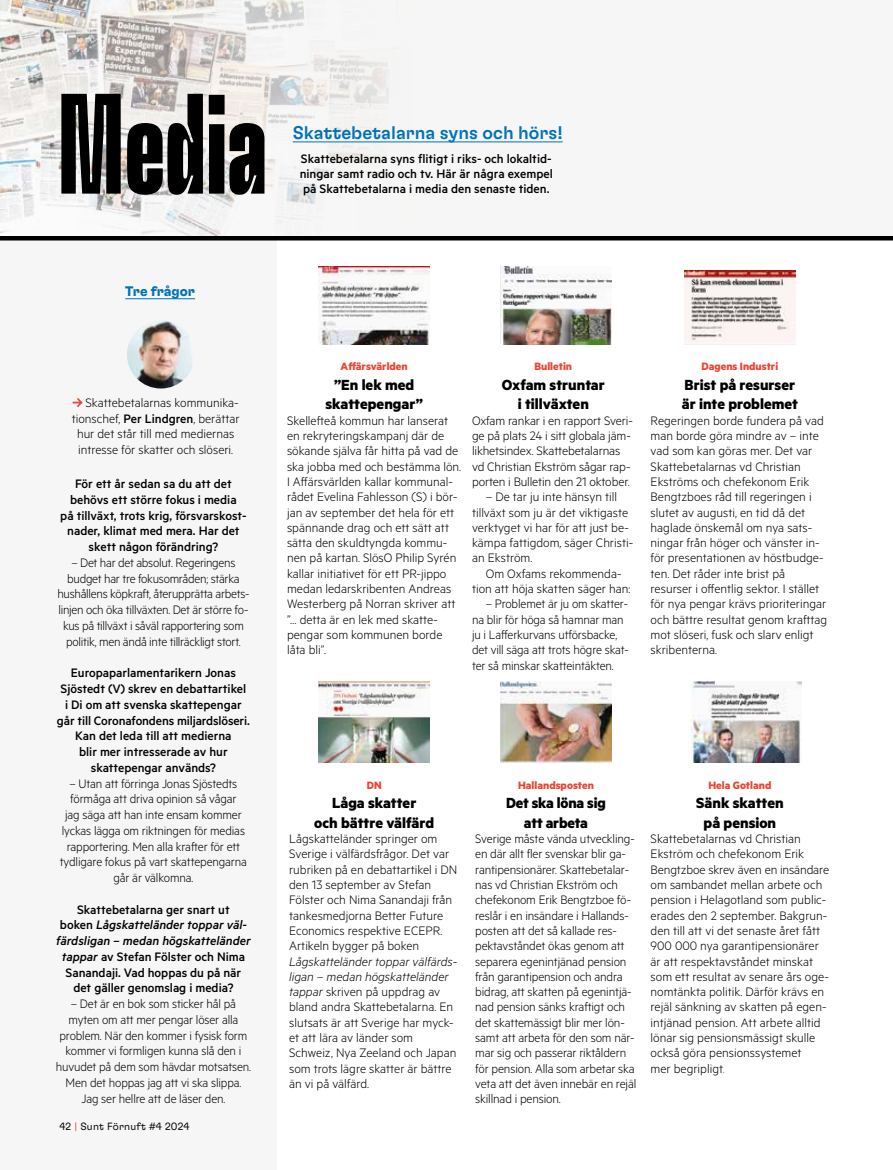
<style>
.page{position:relative;width:893px;height:1170px;background:#fff}
.page>*{position:absolute;margin:0;border:0;box-sizing:border-box;transform-origin:0 0}
.t1{font:700 142.5px "GT Flexa X Compressed";color:#000}
.t2{font:500 18.3px "GT Flexa";color:#0071b9}
.t3{font:700 16.5px/19.5px "Metric";color:#000;text-align:center}
.t4{font:300 13.8px/15.3px "Metric";letter-spacing:-.005em;color:#000}
.t5{font:500 13.8px/15.8px "Metric";color:#000;text-align:center}
.t6{font:700 13.8px "GT Flexa";color:#0071b9}
.t7{font:700 12px "Metric";color:#e94734}
.t8{font:300 10.5px "GT Flexa";letter-spacing:.025em;color:#000}
.s1{font-weight:500}
.s2{font-style:italic}
.s3{color:#e94734}
</style>
<div class="page">
<div style="left:0;top:0;width:276px;height:1169px;background:#f6f6f6"></div>
<div style="left:0;top:0;width:893px;height:237px;background:#f6f6f6"></div>
<img style="left:0;top:0;width:410px;height:235px">
<hr style="left:0;top:236px;width:893px;height:4px;background:#000">
<hr style="left:293px;top:142px;width:270px;height:1px;background:#0071b9">
<hr style="left:125px;top:298px;width:70px;height:1px;background:#0071b9">
<svg style="left:73px;top:398px;width:9px;height:9px"></svg>
<img style="left:127px;top:320px;width:68px;height:68px;border-radius:34px">
<img style="left:319px;top:266px;width:111px;height:78px">
<img style="left:319px;top:681px;width:111px;height:81px">
<img style="left:502px;top:266px;width:109px;height:78px">
<img style="left:501px;top:681px;width:110px;height:81px">
<img style="left:684px;top:270px;width:111px;height:74px">
<img style="left:692px;top:681px;width:110px;height:81px">
<h1 class="t1" style="left:57px;top:62px;width:211px">Media</h1>
<h2 class="t2" style="left:293px;top:121px;width:271px">Skattebetalarna syns och hörs!</h2>
<p class="t5" style="left:300px;top:150px;width:255px;line-height:15.3px;text-align:justify">Skattebetalarna syns flitigt i riks- och lokaltid&shy;ningar samt radio och tv. Här är några exempel på Skattebetalarna i media den senaste tiden.</p>
<p class="t6" style="left:125px;top:282px;width:71px">Tre frågor</p>
<p class="t4" style="left:85px;top:394px;width:155px">Skattebetalarnas kommunika-</p>
<p class="t4" style="left:72px;top:410px;width:169px">tionschef, <span class="s1">Per Lindgren</span>, berättar</p>
<p class="t4" style="left:77px;top:426px;width:159px">hur det står till med mediernas</p>
<p class="t4" style="left:78px;top:441px;width:157px">intresse för skatter och slöseri.</p>
<p class="t5" style="left:60px;top:475px;width:188px">För ett år sedan sa du att det behövs ett större fokus i media<br>på tillväxt, trots krig, försvarskost&shy;nader, klimat med mera. Har det skett någon förändring?</p>
<p class="t4" style="left:57px;top:554px;width:194px;line-height:15.8px;text-align:center">– Det har det absolut. Regeringens budget har tre fokusområden; stärka hushållens köpkraft, återupprätta arbets&shy;linjen och öka tillväxten. Det är större fo&shy;kus på tillväxt i såväl rapportering som politik, men ändå inte tillräckligt stort.</p>
<p class="t5" style="left:57px;top:664px;width:194px">Europaparlamentarikern Jonas<br>Sjöstedt (V) skrev en debattartikel<br>i Di om att svenska skattepengar går till Coronafondens miljardslöseri.<br>Kan det leda till att medierna<br>blir mer intresserade av hur skattepengar används?</p>
<p class="t4" style="left:60px;top:774px;width:189px;line-height:15.8px;text-align:center">– Utan att förringa Jonas Sjöstedts förmåga att driva opinion så vågar<br>jag säga att han inte ensam kommer lyckas lägga om riktningen för medias rapportering. Men alla krafter för ett tydligare fokus på vart skattepengarna går är välkomna.</p>
<p class="t5" style="left:56px;top:901px;width:196px">Skattebetalarna ger snart ut<br>boken <span class="s2">Lågskatteländer toppar väl&shy;färdsligan – medan högskatteländer tappar</span> av Stefan Fölster och Nima<br>Sanandaji. Vad hoppas du på när det gäller genomslag i media?</p>
<p class="t4" style="left:56px;top:995px;width:197px;line-height:15.8px;text-align:center">– Det är en bok som sticker hål på myten om att mer pengar löser alla problem. När den kommer i fysisk form kommer vi formligen kunna slå den i huvudet på dem som hävdar motsatsen.<br>Men det hoppas jag att vi ska slippa.<br>Jag ser hellre att de läser den.</p>
<p class="t8" style="left:60px;top:1119px;width:131px">42 <span class="s3">|</span> Sunt Förnuft #4 2024</p>
<p class="t7" style="left:341px;top:359px;width:69px">Affärsvärlden</p>
<p class="t3" style="left:326px;top:374px;width:99px">”En lek med skattepengar”</p>
<p class="t4" style="left:287px;top:412px;width:176px">Skellefteå kommun har lanserat en rekryteringskampanj där de sökande själva får hitta på vad de ska jobba med och bestämma lön.<br>I Affärsvärlden kallar kommunal&shy;rådet Evelina Fahlesson (S) i bör&shy;jan av september det hela för ett spännande drag och ett sätt att sätta den skuldtyngda kommu&shy;nen på kartan. SlösO Philip Syrén kallar initiativet för ett PR-jippo medan ledarskribenten Andreas<br>Westerberg på Norran skriver att ”… detta är en lek med skatte&shy;pengar som kommunen borde låta bli”.</p>
<p class="t7" style="left:534px;top:359px;width:39px">Bulletin</p>
<p class="t3" style="left:502px;top:374px;width:105px">Oxfam struntar i tillväxten</p>
<p class="t4" style="left:472px;top:412px;width:162px">Oxfam rankar i en rapport Sveri&shy;ge på plats 24 i sitt globala jäm&shy;likhetsindex. Skattebetalarnas vd Christian Ekström sågar rap&shy;porten i Bulletin den 21 oktober.</p>
<p class="t4" style="left:472px;top:488px;width:163px;text-indent:14px">– De tar ju inte hänsyn till tillväxt som ju är det viktigaste verktyget vi har för att just be&shy;kämpa fattigdom, säger Christi&shy;an Ekström.</p>
<p class="t4" style="left:472px;top:565px;width:160px;text-align:center">Om Oxfams rekommenda&shy;tion att höja skatten säger han:</p>
<p class="t4" style="left:472px;top:595px;width:158px;text-indent:14px">– Problemet är ju om skatter&shy;na blir för höga så hamnar man ju i Lafferkurvans utförsbacke, det vill säga att trots högre skat&shy;ter så minskar skatteintäkten.</p>
<p class="t7" style="left:702px;top:359px;width:78px">Dagens Industri</p>
<p class="t3" style="left:682px;top:374px;width:118px;text-align:left">Brist på resurser är inte problemet</p>
<p class="t4" style="left:651px;top:412px;width:178px">Regeringen borde fundera på vad man borde göra mindre av – inte vad som kan göras mer. Det var<br>Skattebetalarnas vd Christian<br>Ekströms och chefekonom Erik<br>Bengtzboes råd till regeringen i slutet av augusti, en tid då det haglade önskemål om nya sats&shy;ningar från höger och vänster in&shy;för presentationen av höstbudge&shy;ten. Det råder inte brist på resurser i offentlig sektor. I stället för nya pengar krävs prioriteringar och bättre resultat genom krafttag mot slöseri, fusk och slarv enligt skribenterna.</p>
<p class="t7" style="left:367px;top:777px;width:16px">DN</p>
<p class="t3" style="left:314px;top:792px;width:121px">Låga skatter<br>och bättre välfärd</p>
<p class="t4" style="left:289px;top:830px;width:170px">Lågskatteländer springer om<br>Sverige i välfärdsfrågor. Det var rubriken på en debattartikel i DN den 13 september av Stefan<br>Fölster och Nima Sanandaji från tankesmedjorna Better Future<br>Economics respektive ECEPR.<br>Artikeln bygger på boken</p>
<p class="t4" style="left:289px;top:952px;width:170px"><span class="s2">Lågskatteländer toppar välfärds&shy;ligan – medan högskatteländer tappar</span> skriven på uppdrag av bland andra Skattebetalarna. En slutsats är att Sverige har myck&shy;et att lära av länder som<br>Schweiz, Nya Zeeland och Japan som trots lägre skatter är bättre än vi på välfärd.</p>
<p class="t7" style="left:518px;top:777px;width:77px">Hallandsposten</p>
<p class="t3" style="left:506px;top:792px;width:101px">Det ska löna sig att arbeta</p>
<p class="t4" style="left:475px;top:830px;width:163px">Sverige måste vända utveckling&shy;en där allt fler svenskar blir ga&shy;rantipensionärer. Skattebetalar&shy;nas vd Christian Ekström och chefekonom Erik Bengtzboe fö&shy;reslår i en insändare i Hallands&shy;posten att det så kallade res&shy;pektavståndet ökas genom att separera egenintjänad pension från garantipension och andra bidrag, att skatten på egenintjä&shy;nad pension sänks kraftigt och det skattemässigt blir mer lön&shy;samt att arbeta för den som när&shy;mar sig och passerar riktåldern för pension. Alla som arbetar ska veta att det även innebär en rejäl skillnad i pension.</p>
<p class="t7" style="left:708px;top:777px;width:65px">Hela Gotland</p>
<p class="t3" style="left:696px;top:792px;width:89px">Sänk skatten på pension</p>
<p class="t4" style="left:651px;top:830px;width:180px">Skattebetalarnas vd Christian<br>Ekström och chefekonom Erik<br>Bengtzboe skrev även en insändare om sambandet mellan arbete och pension i Helagotland som public&shy;erades den 2 september. Bakgrun&shy;den till att vi det senaste året fått<br>900 000 nya garantipensionärer är att respektavståndet minskat som ett resultat av senare års oge&shy;nomtänkta politik. Därför krävs en rejäl sänkning av skatten på egen&shy;intjänad pension. Att arbete alltid lönar sig pensionsmässigt skulle också göra pensionssystemet<br>mer begripligt<span class="s3">.</span></p>
</div>
